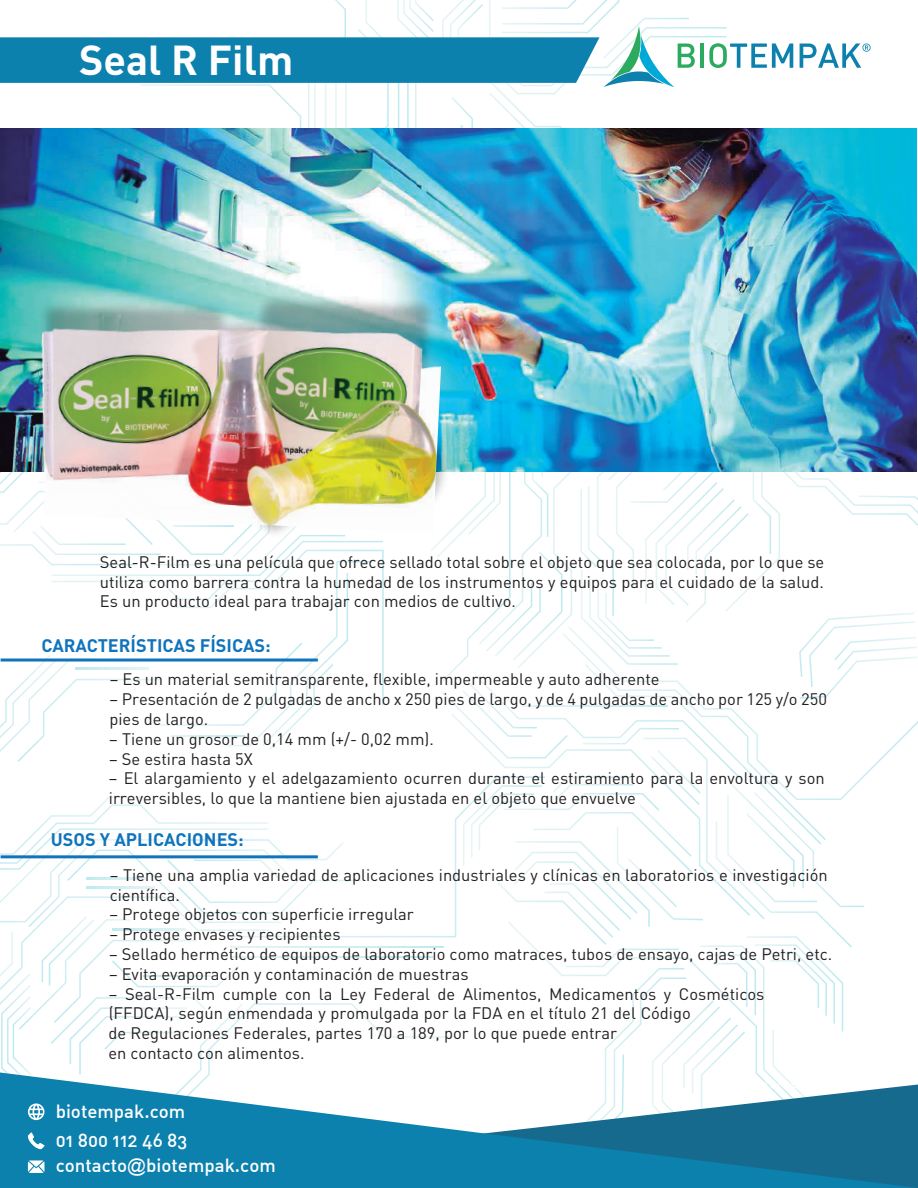
<style>
.page{position:relative;width:918px;height:1188px;background:#fff}
.page>*{position:absolute;margin:0;border:0;box-sizing:border-box;transform-origin:0 0}
.t1{font:700 41.4px "DIN Pro";color:#fff}
.t2{font:500 18.75px/29.1px "DIN Alternate";color:#fff}
.t3{font:700 18px "DIN Pro";color:#1074bc}
.t4{font:16.5px/19.8px "DIN Pro";color:#231f20}
.s1{font-family:"Arial";font-weight:400}
</style>
<div class="page">
<hr style="left:0;top:1184px;width:918px;height:4px;background:#0c81ae">
<img style="left:0;top:0;width:918px;height:1184px">
<h1 class="t1" style="left:79px;top:32px;width:216px">Seal R Film</h1>
<p class="t4" style="left:100px;top:551px;width:726px;text-align:justify">Seal-R-Film es una película que ofrece sellado total sobre el objeto que sea colocada, por lo que se utiliza como barrera contra la humedad de los instrumentos y equipos para el cuidado de la salud.<br>Es un producto ideal para trabajar con medios de cultivo.</p>
<p class="t3" style="left:41px;top:633px;width:231px">CARACTERÍSTICAS FÍSICAS:</p>
<p class="t4" style="left:110px;top:669px;width:551px">– Es un material semitransparente, flexible, impermeable y auto adherente</p>
<p class="t4" style="left:109px;top:689px;width:719px">– Presentación de 2 pulgadas de ancho x 250 pies de largo, y de 4 pulgadas de ancho por 125 y/o 250 pies de largo.</p>
<p class="t4" style="left:109px;top:728px;width:326px">– Tiene un grosor de 0,14 mm (+/- 0,02 mm).</p>
<p class="t4" style="left:109px;top:748px;width:145px">– Se estira hasta 5X</p>
<p class="t4" style="left:109px;top:768px;width:717px">– El alargamiento y el adelgazamiento ocurren durante el estiramiento para la envoltura y son irreversibles, lo que la mantiene bien ajustada en el objeto que envuelve</p>
<p class="t3" style="left:51px;top:828px;width:194px">USOS Y APLICACIONES:</p>
<p class="t4" style="left:110px;top:864px;width:719px">– Tiene una amplia variedad de aplicaciones industriales y clínicas en laboratorios e investigación científica.</p>
<p class="t4" style="left:109px;top:904px;width:306px">– Protege objetos con superficie irregular</p>
<p class="t4" style="left:109px;top:924px;width:233px">– Protege envases y recipientes</p>
<p class="t4" style="left:109px;top:943px;width:725px">– Sellado hermético de equipos de laboratorio como matraces, tubos de ensayo, cajas de Petri, etc.</p>
<p class="t4" style="left:109px;top:963px;width:361px">– Evita evaporación y contaminación de muestras</p>
<p class="t4" style="left:108px;top:983px;width:657px">– Seal-R-Film cumple con la Ley Federal de Alimentos, Medicamentos y Cosméticos (FFDCA), según enmendada y promulgada por la FDA en el título 21 del Código<br>de Regulaciones Federales, partes 170 a 189, por lo que puede entrar<br>en contacto con alimentos.</p>
<p class="t2" style="left:56px;top:1096px;width:133px">biotempak.com<br>01 800 112 46 83</p>
<p class="t2" style="left:56px;top:1150px;width:222px">contacto<span class="s1">@</span>biotempak.com</p>
</div>
